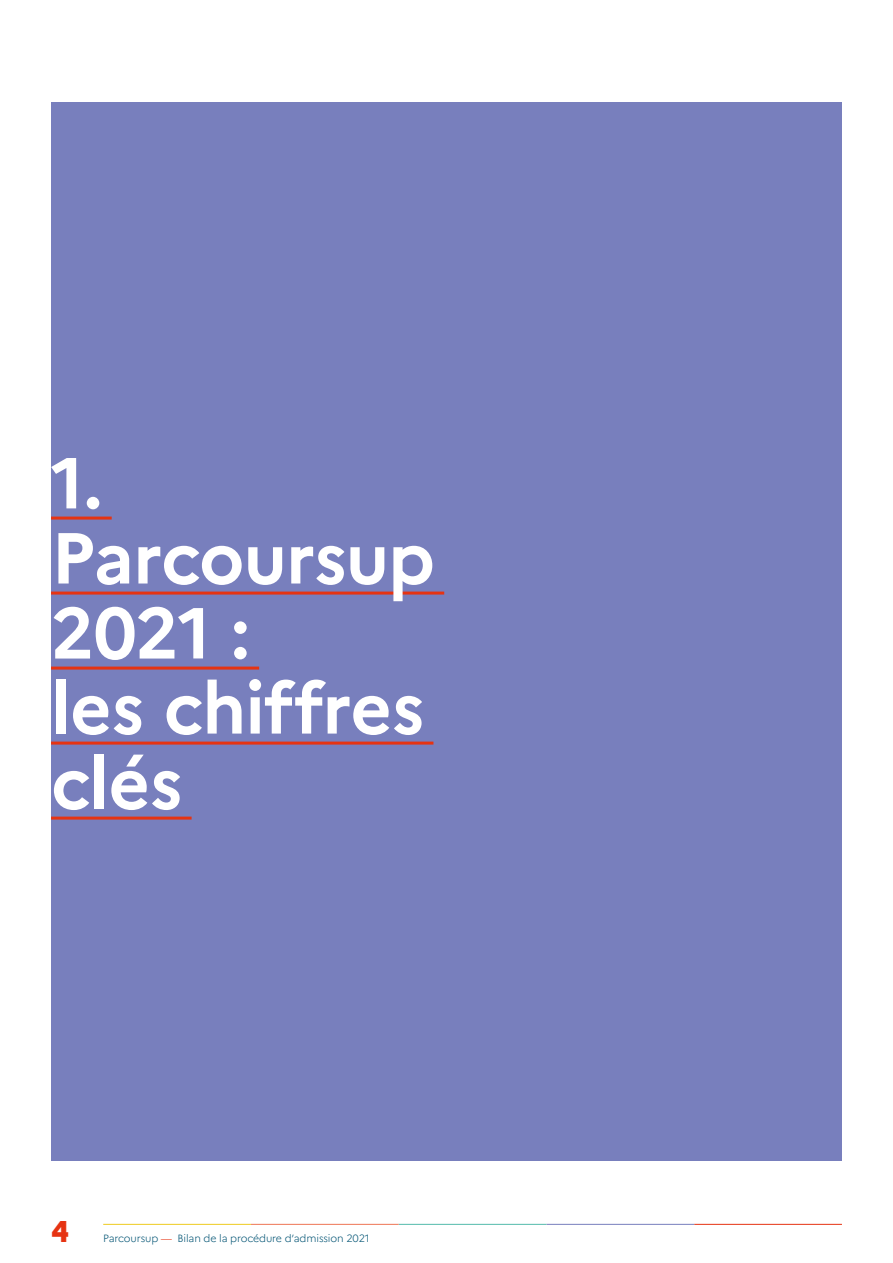
<style>
.page{position:relative;width:893px;height:1263px;background:#fff}
.page>*{position:absolute;margin:0;border:0;box-sizing:border-box;transform-origin:0 0}
.t1{font:700 72px/75px "Marianne";letter-spacing:-.015em;color:#fff}
.t2{font:800 30px "Marianne";color:#e63312}
.t3{font:300 10.5px "Marianne";letter-spacing:-.01em;color:#005373}
.s1{color:#e63312}
</style>
<div class="page">
<hr style="left:694px;top:1224px;width:148px;height:1px;background:#e63312">
<hr style="left:546px;top:1224px;width:148px;height:1px;background:#787fbd">
<hr style="left:399px;top:1224px;width:147px;height:1px;background:#54bbab">
<hr style="left:251px;top:1224px;width:148px;height:1px;background:#ee7555">
<hr style="left:103px;top:1224px;width:148px;height:1px;background:#eecb1e">
<div style="left:51px;top:102px;width:791px;height:1059px;background:#787fbd"></div>
<hr style="left:51px;top:516px;width:61px;height:3px;background:#e63312">
<hr style="left:51px;top:591px;width:393px;height:3px;background:#e63312">
<hr style="left:51px;top:666px;width:208px;height:3px;background:#e63312">
<hr style="left:51px;top:741px;width:382px;height:3px;background:#e63312">
<hr style="left:51px;top:816px;width:141px;height:3px;background:#e63312">
<h1 class="t1" style="left:51px;top:445px;width:386px">1.<br>Parcoursup<br>2021 :<br>les chiffres clés</h1>
<h2 class="t2" style="left:51px;top:1213px;width:19px">4</h2>
<p class="t3" style="left:103px;top:1231px;width:268px">Parcoursup <span class="s1">—</span> Bilan de la procédure d’admission 2021</p>
</div>
